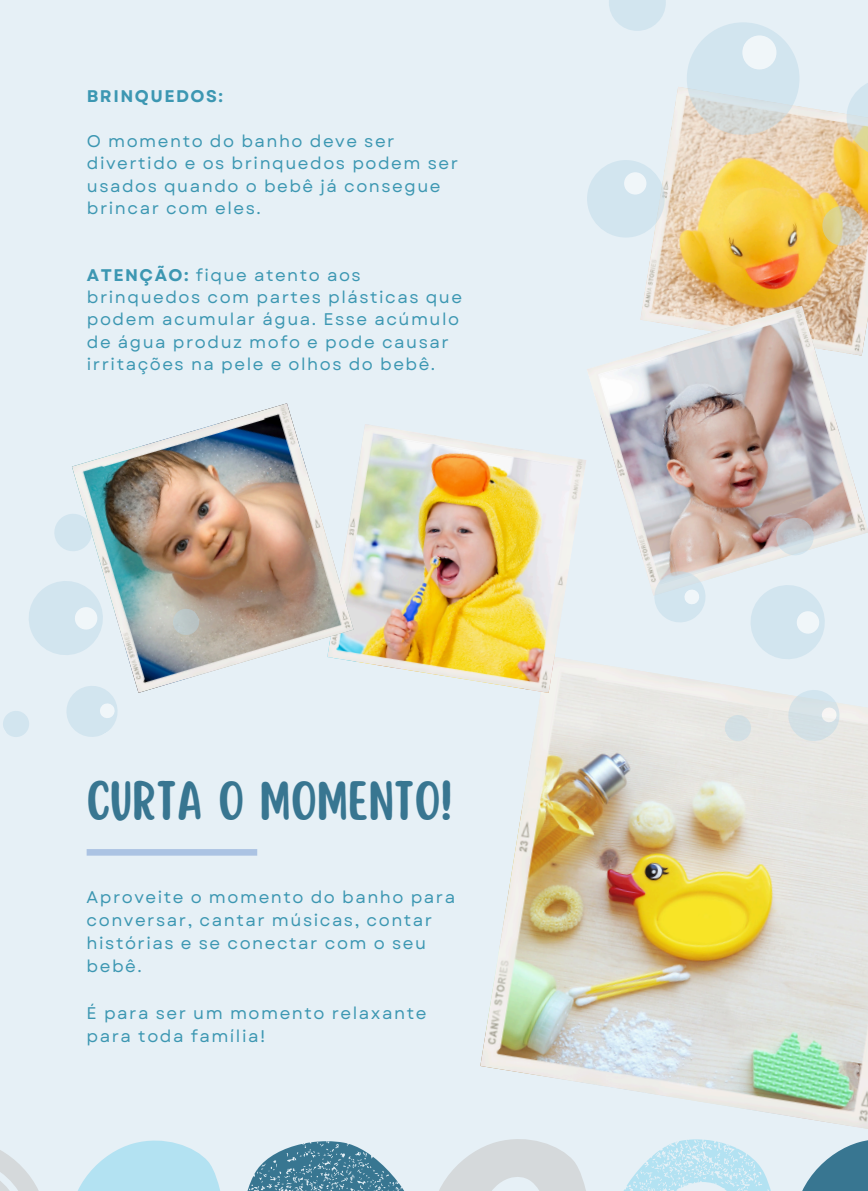
<style>
.page{position:relative;width:868px;height:1191px;background:#fff}
.page>*{position:absolute;margin:0;border:0;box-sizing:border-box;transform-origin:0 0}
.t1{font:48.65px "Scripter";color:#387691}
.t2{font:16.8px/22.4px "Garet";letter-spacing:.09em;color:#3c97b2}
.t3{font:700 16.8px "Garet";letter-spacing:.09em;color:#3c97b2}
.s1{font-weight:700}
</style>
<div class="page">
<div style="left:0;top:0;width:868px;height:1190px;background:#e6f0f6"></div>
<svg style="left:802px;top:1140px;width:66px;height:50px"></svg>
<svg style="left:439px;top:1139px;width:147px;height:51px"></svg>
<svg style="left:78px;top:1140px;width:142px;height:50px"></svg>
<svg style="left:0;top:1150px;width:38px;height:40px"></svg>
<svg style="left:624px;top:1139px;width:147px;height:51px"></svg>
<svg style="left:248px;top:1141px;width:156px;height:49px"></svg>
<img style="left:480px;top:662px;width:388px;height:467px">
<img style="left:640px;top:87px;width:228px;height:219px">
<img style="left:353px;top:424px;width:233px;height:269px">
<img style="left:587px;top:306px;width:281px;height:272px">
<img style="left:72px;top:403px;width:281px;height:290px">
<svg style="left:686px;top:22px;width:113px;height:113px;background:#d3e1e8"></svg>
<div style="left:587px;top:160px;width:77px;height:77px;background:#d2e5ef;border-radius:50%"></div>
<svg style="left:846px;top:83px;width:22px;height:73px"></svg>
<svg style="left:609px;top:0;width:57px;height:31px"></svg>
<svg style="left:822px;top:206px;width:40px;height:40px"></svg>
<div style="left:742px;top:35px;width:34px;height:34px;background:#f0f6f9;border-radius:50%"></div>
<div style="left:624px;top:172px;width:22px;height:22px;background:#f0f6f9;border-radius:50%"></div>
<svg style="left:769px;top:511px;width:51px;height:51px"></svg>
<svg style="left:720px;top:710px;width:36px;height:36px"></svg>
<svg style="left:736px;top:571px;width:102px;height:102px"></svg>
<svg style="left:645px;top:562px;width:70px;height:60px"></svg>
<svg style="left:778px;top:680px;width:71px;height:70px"></svg>
<div style="left:87px;top:849px;width:170px;height:6px;background:#abc3e3"></div>
<svg style="left:54px;top:507px;width:45px;height:51px"></svg>
<svg style="left:168px;top:604px;width:36px;height:36px"></svg>
<svg style="left:3px;top:711px;width:26px;height:26px"></svg>
<svg style="left:29px;top:567px;width:88px;height:102px"></svg>
<svg style="left:66px;top:676px;width:61px;height:61px"></svg>
<p class="t3" style="left:87px;top:84px;width:138px">BRINQUEDOS:</p>
<p class="t2" style="left:87px;top:130px;width:372px">O momento do banho deve ser divertido e os brinquedos podem ser usados quando o bebê já consegue brincar com eles.</p>
<p class="t2" style="left:87px;top:264px;width:377px"><span class="s1">ATENÇÃO:</span> fique atento aos brinquedos com partes plásticas que podem acumular água. Esse acúmulo de água produz mofo e pode causar irritações na pele e olhos do bebê.</p>
<p class="t1" style="left:87px;top:776px;width:367px">CURTA O MOMENTO!</p>
<p class="t2" style="left:87px;top:885px;width:370px;line-height:23.3px">Aproveite o momento do banho para conversar, cantar músicas, contar histórias e se conectar com o seu bebê.</p>
<p class="t2" style="left:87px;top:1001px;width:341px;line-height:23.3px">É para ser um momento relaxante para toda família!</p>
</div>
